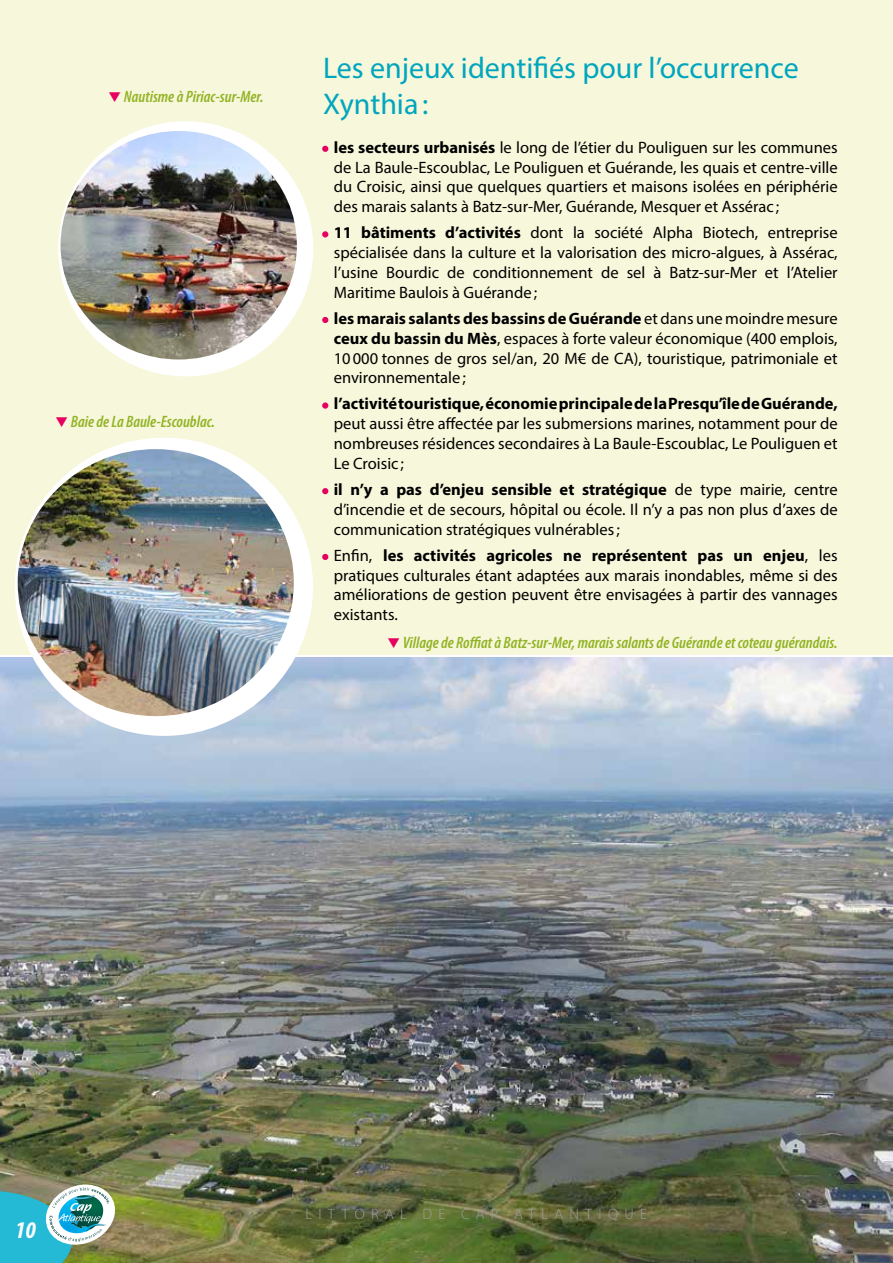
<style>
.page{position:relative;width:893px;height:1263px;background:#fff}
.page>*{position:absolute;margin:0;border:0;box-sizing:border-box;transform-origin:0 0}
.t1{font:30px/36px "Myriad Pro";color:#00a5be}
.t2{font:italic 700 condensed 24px "Myriad Pro";color:#fff}
.t3{font:16.5px/19.8px "Myriad Pro";color:#000;text-align:justify}
.t4{font:italic 600 condensed 16.5px "Myriad Pro";color:#91b324}
.t5{font:300 15px "Myriad Pro";letter-spacing:.42em;color:#9d9d9c}
.s1{color:#e6005f}
.s2{font-size:15px;color:#e6005f}
.s3{font-weight:700}
</style>
<div class="page">
<div style="left:0;top:0;width:893px;height:655px;background:#f7f7db"></div>
<svg style="left:322px;top:146px;width:6px;height:6px"></svg>
<svg style="left:322px;top:231px;width:6px;height:6px"></svg>
<svg style="left:322px;top:317px;width:6px;height:6px"></svg>
<div style="left:322px;top:402px;width:6px;height:7px;border:3px solid #e6005f;border-radius:50%"></div>
<svg style="left:322px;top:488px;width:6px;height:6px"></svg>
<svg style="left:322px;top:554px;width:6px;height:6px"></svg>
<img style="left:0;top:657px;width:893px;height:606px">
<div style="left:15px;top:438px;width:298px;height:298px;background:#fff;border-radius:50%"></div>
<div style="left:58px;top:121px;width:255px;height:255px;background:#fff;border-radius:50%"></div>
<img style="left:18px;top:449px;width:276px;height:267px">
<img style="left:61px;top:131px;width:236px;height:228px">
<img style="left:0;top:1183px;width:118px;height:80px">
<p class="t4" style="left:108px;top:86px;width:157px"><span class="s1">❑</span> Nautisme à Piriac-sur-Mer.</p>
<p class="t4" style="left:55px;top:411px;width:161px"><span class="s1">❑</span> Baie de La Baule-Escoublac.</p>
<h1 class="t1" style="left:323px;top:49px;width:477px">Les enjeux identifiés pour l’occurrence<br>Xynthia :</h1>
<p class="t3" style="left:334px;top:137px;width:505px;text-indent:-11px"><span class="s2">•</span> <span class="s3">les secteurs urbanisés</span> le long de l’étier du Pouliguen sur les communes de La Baule-Escoublac, Le Pouliguen et Guérande, les quais et centre-ville du Croisic, ainsi que quelques quartiers et maisons isolées en périphérie des marais salants à Batz-sur-Mer, Guérande, Mesquer et Assérac ;</p>
<p class="t3" style="left:334px;top:223px;width:505px;text-indent:-11px"><span class="s2">•</span> <span class="s3">11 bâtiments d’activités</span> dont la société Alpha Biotech, entreprise spécialisée dans la culture et la valorisation des micro-algues, à Assérac, l’usine Bourdic de conditionnement de sel à Batz-sur-Mer et l’Atelier Maritime Baulois à Guérande;</p>
<p class="t3" style="left:334px;top:308px;width:505px;text-indent:-11px"><span class="s2">•</span> <span class="s3">les marais salants des bassins de Guérande</span> et dans une moindre mesure <span class="s3">ceux du bassin du Mès</span>, espaces à forte valeur économique (400 emplois, 10000 tonnes de gros sel/an, 20 M€ de CA), touristique, patrimoniale et environnementale;</p>
<p class="t3" style="left:334px;top:394px;width:505px;text-indent:-11px"><span class="s2">•</span> <span class="s3">l’activité touristique, économie principale de la Presqu’île de Guérande, </span>peut aussi être affectée par les submersions marines, notamment pour de nombreuses résidences secondaires à La Baule-Escoublac, Le Pouliguen et Le Croisic ;</p>
<p class="t3" style="left:334px;top:479px;width:505px;text-indent:-11px"><span class="s2">•</span> <span class="s3">il n’y a pas d’enjeu sensible et stratégique</span> de type mairie, centre d’incendie et de secours, hôpital ou école. Il n’y a pas non plus d’axes de communication stratégiques vulnérables;</p>
<p class="t3" style="left:334px;top:545px;width:505px;text-indent:-11px"><span class="s2">•</span> Enfin, <span class="s3">les activités agricoles ne représentent pas un enjeu</span>, les pratiques culturales étant adaptées aux marais inondables, même si des améliorations de gestion peuvent être envisagées à partir des vannages existants.</p>
<p class="t4" style="left:387px;top:632px;width:452px"><span class="s1">❑</span> Village de Roffiat à Batz-sur-Mer, marais salants de Guérande et coteau guérandais.</p>
<h2 class="t2" style="left:15px;top:1215px;width:22px">10</h2>
<p class="t5" style="left:305px;top:1205px;width:343px">LITTORAL DE CAP ATLANTIQUE</p>
</div>
